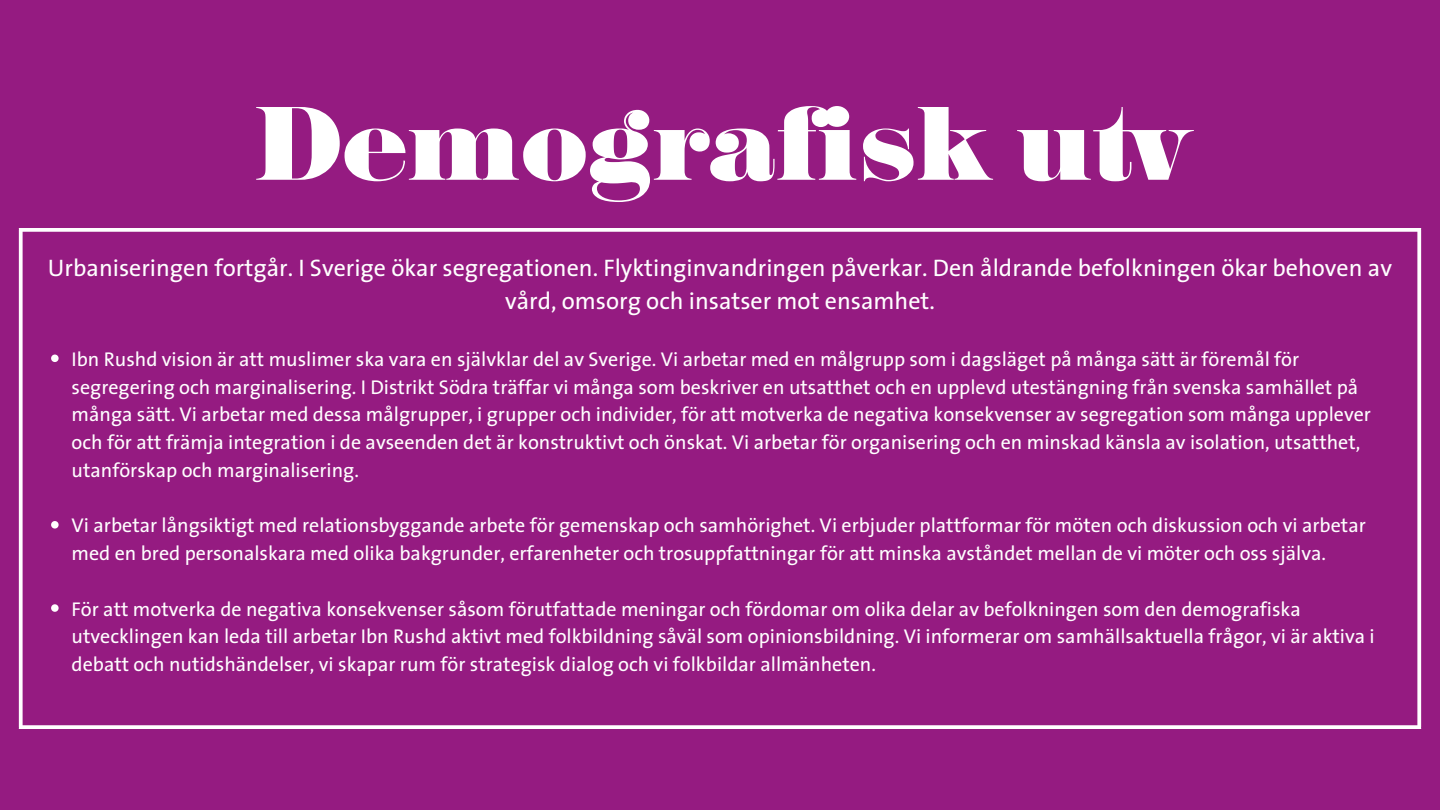
<style>
.page{position:relative;width:1440px;height:810px;background:#951b81}
.page>*{position:absolute;margin:0;border:0;box-sizing:border-box;transform-origin:0 0}
.t1{font:96px "Sahara Bodoni";color:#fff}
.t2{font:24px/33px "The Sans";color:#fff;text-align:center}
.t3{font:20px/27.8px "The Sans";color:#fff}
</style>
<div class="page">
<svg style="left:51px;top:355px;width:8px;height:7px"></svg>
<svg style="left:51px;top:521px;width:8px;height:8px"></svg>
<svg style="left:51px;top:604px;width:8px;height:8px"></svg>
<svg style="left:19px;top:232px;width:4px;height:493px;background:#f4e8f2"></svg>
<svg style="left:1417px;top:232px;width:4px;height:493px;background:#f4e8f2"></svg>
<svg style="left:19px;top:228px;width:1402px;height:4px;background:#f8f0f7"></svg>
<svg style="left:19px;top:725px;width:1402px;height:4px;background:#f8f0f7"></svg>
<p class="t1" style="left:254px;top:107px;width:934px">Demografisk utv</p>
<p class="t2" style="left:48px;top:250px;width:1346px">Urbaniseringen fortgår. I Sverige ökar segregationen. Flyktinginvandringen påverkar. Den åldrande befolkningen ökar behoven av vård, omsorg och insatser mot ensamhet.</p>
<p class="t3" style="left:72px;top:345px;width:1301px">Ibn Rushd vision är att muslimer ska vara en självklar del av Sverige. Vi arbetar med en målgrupp som i dagsläget på många sätt är föremål för segregering och marginalisering. I Distrikt Södra träffar vi många som beskriver en utsatthet och en upplevd utestängning från svenska samhället på många sätt. Vi arbetar med dessa målgrupper, i grupper och individer, för att motverka de negativa konsekvenser av segregation som många upplever och för att främja integration i de avseenden det är konstruktivt och önskat. Vi arbetar för organisering och en minskad känsla av isolation, utsatthet, utanförskap och marginalisering.</p>
<p class="t3" style="left:72px;top:511px;width:1296px">Vi arbetar långsiktigt med relationsbyggande arbete för gemenskap och samhörighet. Vi erbjuder plattformar för möten och diskussion och vi arbetar med en bred personalskara med olika bakgrunder, erfarenheter och trosuppfattningar för att minska avståndet mellan de vi möter och oss själva.</p>
<p class="t3" style="left:72px;top:594px;width:1305px">För att motverka de negativa konsekvenser såsom förutfattade meningar och fördomar om olika delar av befolkningen som den demografiska utvecklingen kan leda till arbetar Ibn Rushd aktivt med folkbildning såväl som opinionsbildning. Vi informerar om samhällsaktuella frågor, vi är aktiva i debatt och nutidshändelser, vi skapar rum för strategisk dialog och vi folkbildar allmänheten.</p>
</div>
